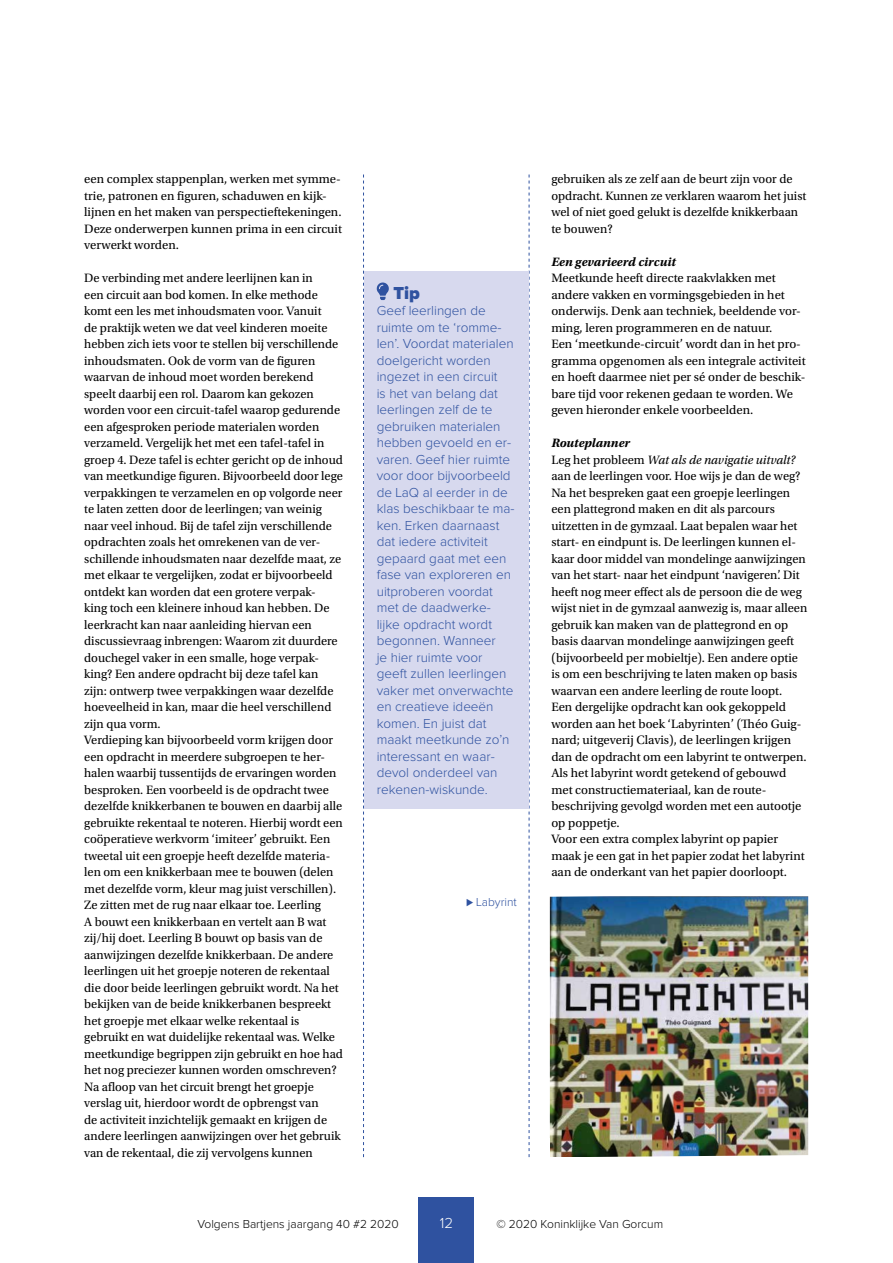
<style>
.page{position:relative;width:893px;height:1263px;background:#fff}
.page>*{position:absolute;margin:0;border:0;box-sizing:border-box;transform-origin:0 0}
.t1{font:900 18px "Proxima Nova";color:#2f52a0}
.t2{font:300 15px "Proxima Nova";color:#fff}
.t3{font:300 13.5px/16.5px "Proxima Nova";color:#2f52a0}
.t4{font:12.75px/16.5px "Utopia Std";color:#000}
.t5{font:italic 700 12.75px "Utopia Std";color:#000}
.t6{font:300 12px "Proxima Nova";color:#000}
.t7{font:300 12px "Proxima Nova";color:#2f52a0}
.s1{font-weight:700;font-style:italic}
.s2{font-style:italic}
</style>
<div class="page">
<img style="left:550px;top:896px;width:258px;height:261px">
<svg style="left:363px;top:174px;width:1px;height:983px"></svg>
<svg style="left:529px;top:174px;width:1px;height:983px"></svg>
<div style="left:364px;top:272px;width:165px;height:43px;background:#d7d9ee"></div>
<div style="left:364px;top:292px;width:165px;height:517px;background:#d7d9ee"></div>
<svg style="left:377px;top:282px;width:12px;height:18px"></svg>
<div style="left:419px;top:1197px;width:55px;height:66px;background:#2f52a0"></div>
<p class="t4" style="left:84px;top:171px;width:259px">een complex stappenplan, werken met symme&shy;trie, patronen en figuren, schaduwen en kijk&shy;lijnen en het maken van perspectieftekeningen.<br>Deze onderwerpen kunnen prima in een circuit verwerkt worden.</p>
<p class="t4" style="left:84px;top:270px;width:260px">De verbinding met andere leerlijnen kan in<br>een circuit aan bod komen. In elke methode komt een les met inhoudsmaten voor. Vanuit<br>de praktijk weten we dat veel kinderen moeite hebben zich iets voor te stellen bij verschillende inhoudsmaten. Ook de vorm van de figuren waarvan de inhoud moet worden berekend speelt daarbij een rol. Daarom kan gekozen worden voor een circuit-tafel waarop gedurende een afgesproken periode materialen worden verzameld. Vergelijk het met een tafel-tafel in groep 4. Deze tafel is echter gericht op de inhoud van meetkundige figuren. Bijvoorbeeld door lege verpakkingen te verzamelen en op volgorde neer te laten zetten door de leerlingen; van weinig naar veel inhoud. Bij de tafel zijn verschillende opdrachten zoals het omrekenen van de ver&shy;schillende inhoudsmaten naar dezelfde maat, ze met elkaar te vergelijken, zodat er bijvoorbeeld ontdekt kan worden dat een grotere verpak-<br>king toch een kleinere inhoud kan hebben. De leerkracht kan naar aanleiding hiervan een discussievraag inbrengen: Waarom zit duurdere douchegel vaker in een smalle, hoge verpak&shy;king? Een andere opdracht bij deze tafel kan zijn: ontwerp twee verpakkingen waar dezelfde hoeveelheid in kan, maar die heel verschillend zijn qua vorm.<br>Verdieping kan bijvoorbeeld vorm krijgen door een opdracht in meerdere subgroepen te her&shy;halen waarbij tussentijds de ervaringen worden besproken. Een voorbeeld is de opdracht twee dezelfde knikkerbanen te bouwen en daarbij alle gebruikte rekentaal te noteren. Hierbij wordt een coöperatieve werkvorm ‘imiteer’ gebruikt. Een tweetal uit een groepje heeft dezelfde materia&shy;len om een knikkerbaan mee te bouwen (delen met dezelfde vorm, kleur mag juist verschillen).<br>Ze zitten met de rug naar elkaar toe. Leerling<br>A bouwt een knikkerbaan en vertelt aan B wat zij/hij doet. Leerling B bouwt op basis van de aanwijzingen dezelfde knikkerbaan. De andere leerlingen uit het groepje noteren de rekentaal die door beide leerlingen gebruikt wordt. Na het bekijken van de beide knikkerbanen bespreekt het groepje met elkaar welke rekentaal is gebruikt en wat duidelijke rekentaal was. Welke meetkundige begrippen zijn gebruikt en hoe had het nog preciezer kunnen worden omschreven?<br>Na afloop van het circuit brengt het groepje verslag uit, hierdoor wordt de opbrengst van<br>de activiteit inzichtelijk gemaakt en krijgen de andere leerlingen aanwijzingen over het gebruik van de rekentaal, die zij vervolgens kunnen</p>
<h1 class="t1" style="left:393px;top:282px;width:28px">Tip</h1>
<p class="t3" style="left:377px;top:303px;width:139px">Geef leerlingen de ruimte om te ‘romme&shy;len’. Voordat materialen doelgericht worden ingezet in een circuit<br>is het van belang dat leerlingen zelf de te gebruiken materialen hebben gevoeld en er&shy;varen. Geef hier ruimte voor door bijvoorbeeld de LaQ al eerder in de klas beschikbaar te ma&shy;ken. Erken daarnaast dat iedere activiteit gepaard gaat met een fase van exploreren en uitproberen voordat met de daadwerke&shy;lijke opdracht wordt begonnen. Wanneer<br>je hier ruimte voor geeft zullen leerlingen vaker met onverwachte en creatieve ideeën komen. En juist dat maakt meetkunde zo’n interessant en waar&shy;devol onderdeel van rekenen-wiskunde.</p>
<p class="t7" style="left:466px;top:896px;width:52px">⊲ Labyrint</p>
<p class="t4" style="left:551px;top:171px;width:256px">gebruiken als ze zelf aan de beurt zijn voor de opdracht. Kunnen ze verklaren waarom het juist wel of niet goed gelukt is dezelfde knikkerbaan te bouwen?</p>
<p class="t5" style="left:551px;top:254px;width:126px">Een gevarieerd circuit</p>
<p class="t4" style="left:551px;top:270px;width:256px">Meetkunde heeft directe raakvlakken met andere vakken en vormingsgebieden in het onderwijs. Denk aan techniek, beeldende vor&shy;ming, leren programmeren en de natuur.<br>Een ‘meetkunde-circuit’ wordt dan in het pro&shy;gramma opgenomen als een integrale activiteit en hoeft daarmee niet per sé onder de beschik&shy;bare tijd voor rekenen gedaan te worden. We geven hieronder enkele voorbeelden.</p>
<p class="t4" style="left:551px;top:435px;width:257px"><span class="s1">Routeplanner<br></span>Leg het probleem <span class="s2">Wat als de navigatie uitvalt? </span>aan de leerlingen voor. Hoe wijs je dan de weg?<br>Na het bespreken gaat een groepje leerlingen een plattegrond maken en dit als parcours uitzetten in de gymzaal. Laat bepalen waar het start- en eindpunt is. De leerlingen kunnen el&shy;kaar door middel van mondelinge aanwijzingen van het start- naar het eindpunt ‘navigeren’. Dit heeft nog meer effect als de persoon die de weg wijst niet in de gymzaal aanwezig is, maar alleen gebruik kan maken van de plattegrond en op basis daarvan mondelinge aanwijzingen geeft (bijvoorbeeld per mobieltje). Een andere optie is om een beschrijving te laten maken op basis waarvan een andere leerling de route loopt.<br>Een dergelijke opdracht kan ook gekoppeld worden aan het boek ‘Labyrinten’ (Théo Guig&shy;nard; uitgeverij Clavis), de leerlingen krijgen dan de opdracht om een labyrint te ontwerpen.<br>Als het labyrint wordt getekend of gebouwd met constructiemateriaal, kan de route&shy;beschrijving gevolgd worden met een autootje op poppetje.<br>Voor een extra complex labyrint op papier maak je een gat in het papier zodat het labyrint aan de onderkant van het papier doorloopt.</p>
<p class="t6" style="left:197px;top:1218px;width:203px">Volgens Bartjens jaargang 40 #2 2020</p>
<p class="t2" style="left:440px;top:1216px;width:15px">12</p>
<p class="t6" style="left:496px;top:1218px;width:168px">© 2020 Koninklijke Van Gorcum</p>
</div>
